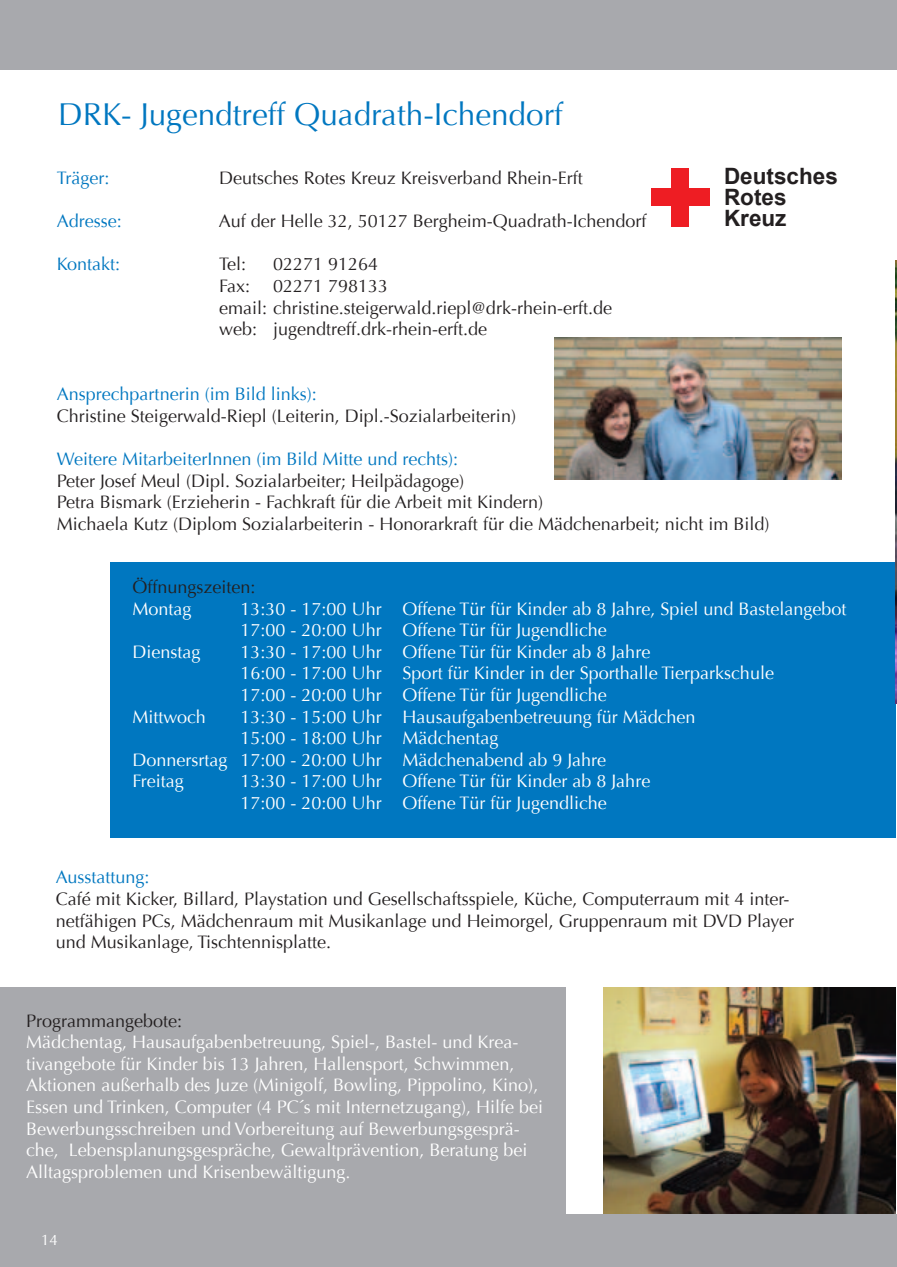
<style>
.page{position:relative;width:897px;height:1267px;background:#fff}
.page>*{position:absolute;margin:0;border:0;box-sizing:border-box;transform-origin:0 0}
.t1{font:31.5px "Optima";color:#0077c0}
.t2{font:700 22.5px/21px "Arial";color:#231f20}
.t3{font:18px/21.6px "Optima";color:#fff}
.t4{font:18px/21.6px "Optima";color:#231f20}
.t5{font:18px "Optima";color:#0077c0}
.t6{font:15px "Optima";color:#fff}
</style>
<div class="page">
<div style="left:0;top:0;width:895px;height:70px;background:#a8a9ad"></div>
<div style="left:0;top:1214px;width:895px;height:52px;background:#a8a9ad"></div>
<hr style="left:895px;top:0;width:1px;height:70px;background:#a8a9ad">
<hr style="left:895px;top:1214px;width:1px;height:52px;background:#a8a9ad">
<div style="left:110px;top:562px;width:785px;height:275px;background:#0077c0"></div>
<div style="left:0;top:987px;width:565px;height:234px;background:#a8a9ad"></div>
<img style="left:603px;top:987px;width:292px;height:226px">
<img style="left:895px;top:260px;width:1px;height:443px">
<img style="left:554px;top:337px;width:287px;height:142px">
<div style="left:670px;top:168px;width:18px;height:58px;background:#ee1d23"></div>
<div style="left:651px;top:188px;width:58px;height:18px;background:#ee1d23"></div>
<h1 class="t1" style="left:58px;top:96px;width:506px">DRK- Jugendtreff Quadrath-Ichendorf</h1>
<p class="t5" style="left:57px;top:167px;width:54px">Träger:</p>
<p class="t4" style="left:219px;top:167px;width:365px">Deutsches Rotes Kreuz Kreisverband Rhein-Erft</p>
<p class="t5" style="left:57px;top:211px;width:67px">Adresse:</p>
<p class="t4" style="left:219px;top:210px;width:429px">Auf der Helle 32, 50127 Bergheim-Quadrath-Ichendorf</p>
<p class="t5" style="left:57px;top:254px;width:65px">Kontakt:</p>
<p class="t4" style="left:219px;top:254px;width:29px">Tel:</p>
<p class="t4" style="left:273px;top:254px;width:107px">02271 91264</p>
<p class="t4" style="left:219px;top:275px;width:33px">Fax:</p>
<p class="t4" style="left:219px;top:275px;width:394px;text-indent:54px">02271 798133<br>email: christine.steigerwald.riepl@drk-rhein-erft.de web: jugendtreff.drk-rhein-erft.de</p>
<p class="t2" style="left:724px;top:166px;width:115px">Deutsches<br>Rotes<br>Kreuz</p>
<p class="t5" style="left:57px;top:383px;width:261px">Ansprechpartnerin (im Bild links):</p>
<p class="t4" style="left:57px;top:405px;width:460px">Christine Steigerwald-Riepl (Leiterin, Dipl.-Sozialarbeiterin)</p>
<p class="t5" style="left:57px;top:448px;width:403px">Weitere MitarbeiterInnen (im Bild Mitte und rechts):</p>
<p class="t4" style="left:57px;top:470px;width:714px">Peter Josef Meul (Dipl. Sozialarbeiter; Heilpädagoge)<br>Petra Bismark (Erzieherin - Fachkraft für die Arbeit mit Kindern)<br>Michaela Kutz (Diplom Sozialarbeiterin - Honorarkraft für die Mädchenarbeit; nicht im Bild)</p>
<p class="t4" style="left:132px;top:576px;width:125px">Öffnungszeiten:</p>
<p class="t3" style="left:132px;top:598px;width:61px">Montag</p>
<p class="t3" style="left:240px;top:598px;width:607px">13:30 - 17:00 Uhr Offene Tür für Kinder ab 8 Jahre, Spiel und Bastelangebot<br>17:00 - 20:00 Uhr Offene Tür für Jugendliche</p>
<p class="t3" style="left:132px;top:641px;width:70px">Dienstag</p>
<p class="t3" style="left:240px;top:641px;width:535px">13:30 - 17:00 Uhr Offene Tür für Kinder ab 8 Jahre<br>16:00 - 17:00 Uhr Sport für Kinder in der Sporthalle Tierparkschule<br>17:00 - 20:00 Uhr Offene Tür für Jugendliche</p>
<p class="t3" style="left:132px;top:706px;width:75px">Mittwoch</p>
<p class="t3" style="left:240px;top:706px;width:456px">13:30 - 15:00 Uhr Hausaufgabenbetreuung für Mädchen</p>
<p class="t3" style="left:240px;top:727px;width:259px">15:00 - 18:00 Uhr Mädchentag</p>
<p class="t3" style="left:132px;top:749px;width:475px">Donnersrtag 17:00 - 20:00 Uhr Mädchenabend ab 9 Jahre</p>
<p class="t3" style="left:132px;top:770px;width:53px">Freitag</p>
<p class="t3" style="left:240px;top:770px;width:411px">13:30 - 17:00 Uhr Offene Tür für Kinder ab 8 Jahre<br>17:00 - 20:00 Uhr Offene Tür für Jugendliche</p>
<p class="t5" style="left:56px;top:866px;width:95px">Ausstattung:</p>
<p class="t4" style="left:56px;top:888px;width:739px">Café mit Kicker, Billard, Playstation und Gesellschaftsspiele, Küche, Computerraum mit 4 inter&shy;netfähigen PCs, Mädchenraum mit Musikanlage und Heimorgel, Gruppenraum mit DVD Player und Musikanlage, Tischtennisplatte.</p>
<p class="t4" style="left:26px;top:1009px;width:157px">Programmangebote:</p>
<p class="t3" style="left:26px;top:1031px;width:518px">Mädchentag, Hausaufgabenbetreuung, Spiel-, Bastel- und Krea&shy;tivangebote für Kinder bis 13 Jahren, Hallensport, Schwimmen, Aktionen außerhalb des Juze (Minigolf, Bowling, Pippolino, Kino), Essen und Trinken, Computer (4 PC ́s mit Internetzugang), Hilfe bei Bewerbungsschreiben und Vorbereitung auf Bewerbungsgesprä&shy;che, Lebensplanungsgespräche, Gewaltprävention, Beratung bei Alltagsproblemen und Krisenbewältigung.</p>
<p class="t6" style="left:41px;top:1230px;width:18px">14</p>
</div>
